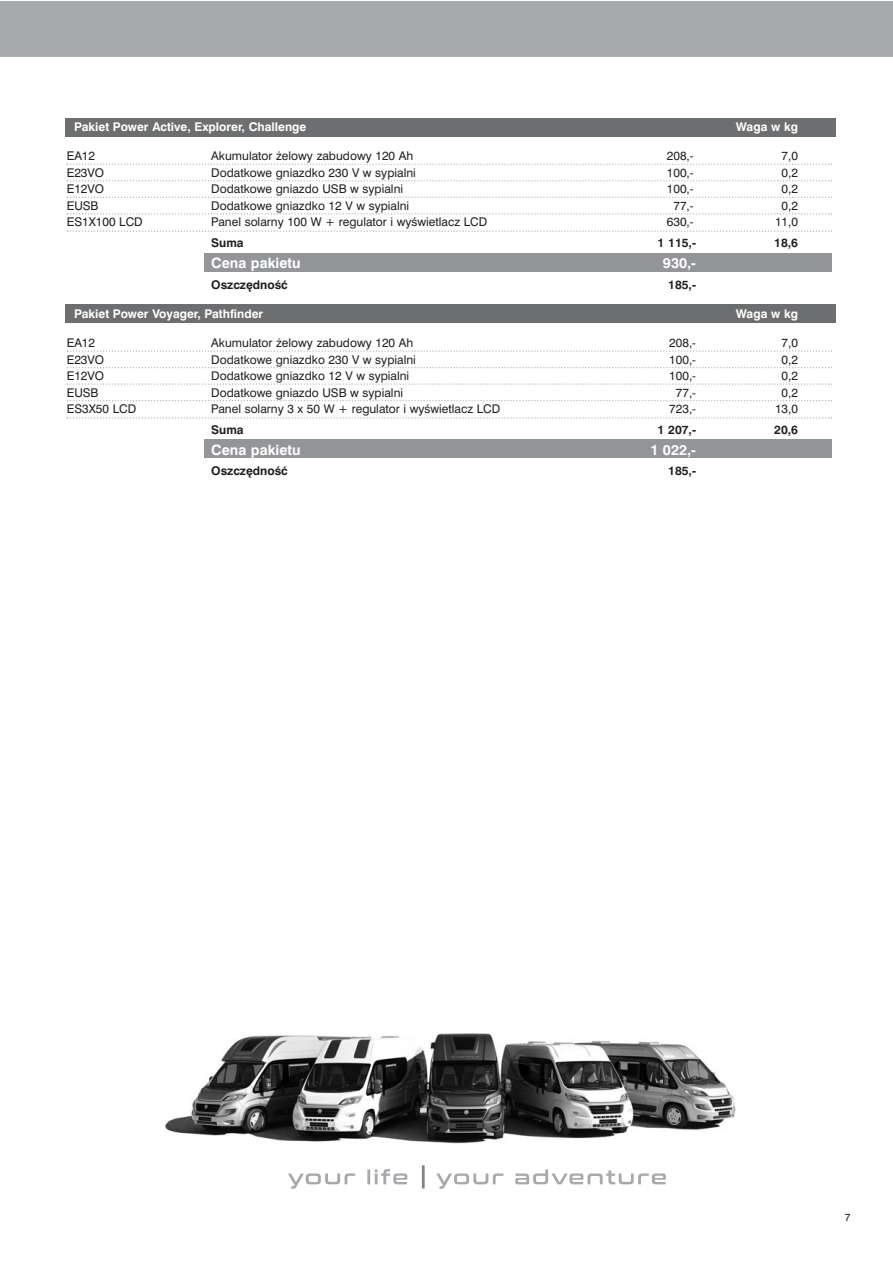
<style>
.page{position:relative;width:893px;height:1263px;background:#fff}
.page>*{position:absolute;margin:0;border:0;box-sizing:border-box;transform-origin:0 0}
.t1{font:700 14.25px "Swiss 721 PL";color:#fff}
.t2{font:12px "Swiss 721 PL";color:#231f20}
.t3{font:700 12px "Swiss 721 PL";color:#fff}
.t4{font:700 12px "Swiss 721 PL";color:#231f20}
.t5{font:10.5px "Swiss 721 PL";color:#231f20}
</style>
<div class="page">
<div style="left:204px;top:440px;width:628px;height:18px;background:#939598"></div>
<div style="left:204px;top:254px;width:628px;height:18px;background:#939598"></div>
<div style="left:65px;top:118px;width:770px;height:18px;background:#6d6e70"></div>
<div style="left:65px;top:304px;width:770px;height:18px;background:#6d6e70"></div>
<div style="left:0;top:1px;width:892px;height:56px;background:#a7a9ac"></div>
<img style="left:166px;top:1033px;width:570px;height:111px">
<svg style="left:288px;top:1173px;width:67px;height:16px"></svg>
<hr style="left:367px;top:1169px;width:3px;height:15px;background:#a7a9ac">
<svg style="left:375px;top:1169px;width:32px;height:15px"></svg>
<svg style="left:436px;top:1173px;width:67px;height:16px"></svg>
<svg style="left:515px;top:1169px;width:151px;height:15px"></svg>
<hr style="left:422px;top:1165px;width:3px;height:23px;background:#808285">
<svg style="left:67px;top:164px;width:765px;height:1px"></svg>
<svg style="left:67px;top:180px;width:765px;height:2px"></svg>
<svg style="left:67px;top:197px;width:765px;height:1px"></svg>
<svg style="left:67px;top:213px;width:765px;height:2px"></svg>
<svg style="left:67px;top:230px;width:765px;height:2px"></svg>
<svg style="left:67px;top:350px;width:765px;height:2px"></svg>
<svg style="left:67px;top:367px;width:765px;height:1px"></svg>
<svg style="left:67px;top:383px;width:765px;height:2px"></svg>
<svg style="left:67px;top:400px;width:765px;height:1px"></svg>
<svg style="left:67px;top:417px;width:765px;height:2px"></svg>
<p class="t3" style="left:74px;top:121px;width:234px">Pakiet Power Active, Explorer, Challenge</p>
<p class="t3" style="left:736px;top:121px;width:64px">Waga w kg</p>
<p class="t2" style="left:67px;top:150px;width:30px">EA12</p>
<p class="t2" style="left:211px;top:150px;width:204px">Akumulator ˝elowy zabudowy 120 Ah</p>
<p class="t2" style="left:667px;top:150px;width:28px">208,-</p>
<p class="t2" style="left:782px;top:150px;width:18px">7,0</p>
<p class="t2" style="left:67px;top:167px;width:39px">E23VO</p>
<p class="t2" style="left:211px;top:167px;width:206px">Dodatkowe gniazdko 230 V w sypialni</p>
<p class="t2" style="left:667px;top:167px;width:28px">100,-</p>
<p class="t2" style="left:782px;top:167px;width:18px">0,2</p>
<p class="t2" style="left:67px;top:183px;width:39px">E12VO</p>
<p class="t2" style="left:211px;top:183px;width:193px">Dodatkowe gniazdo USB w sypialni</p>
<p class="t2" style="left:667px;top:183px;width:28px">100,-</p>
<p class="t2" style="left:782px;top:183px;width:18px">0,2</p>
<p class="t2" style="left:67px;top:200px;width:33px">EUSB</p>
<p class="t2" style="left:211px;top:200px;width:200px">Dodatkowe gniazdko 12 V w sypialni</p>
<p class="t2" style="left:673px;top:200px;width:22px">77,-</p>
<p class="t2" style="left:782px;top:200px;width:18px">0,2</p>
<p class="t2" style="left:67px;top:216px;width:78px">ES1X100 LCD</p>
<p class="t2" style="left:211px;top:216px;width:277px">Panel solarny 100 W + regulator i wyÊwietlacz LCD</p>
<p class="t2" style="left:667px;top:216px;width:28px">630,-</p>
<p class="t2" style="left:775px;top:216px;width:25px">11,0</p>
<p class="t4" style="left:211px;top:237px;width:34px">Suma</p>
<p class="t4" style="left:658px;top:237px;width:40px">1 115,-</p>
<p class="t4" style="left:774px;top:237px;width:25px">18,6</p>
<p class="t1" style="left:211px;top:256px;width:91px">Cena pakietu</p>
<p class="t1" style="left:663px;top:256px;width:35px">930,-</p>
<p class="t4" style="left:211px;top:278px;width:78px">Oszcz´dnoÊç</p>
<p class="t4" style="left:668px;top:278px;width:29px">185,-</p>
<p class="t3" style="left:74px;top:308px;width:190px">Pakiet Power Voyager, Pathfinder</p>
<p class="t3" style="left:736px;top:308px;width:64px">Waga w kg</p>
<p class="t2" style="left:67px;top:337px;width:30px">EA12</p>
<p class="t2" style="left:211px;top:337px;width:204px">Akumulator ˝elowy zabudowy 120 Ah</p>
<p class="t2" style="left:669px;top:337px;width:28px">208,-</p>
<p class="t2" style="left:782px;top:337px;width:18px">7,0</p>
<p class="t2" style="left:67px;top:353px;width:39px">E23VO</p>
<p class="t2" style="left:211px;top:353px;width:206px">Dodatkowe gniazdko 230 V w sypialni</p>
<p class="t2" style="left:669px;top:353px;width:28px">100,-</p>
<p class="t2" style="left:782px;top:353px;width:18px">0,2</p>
<p class="t2" style="left:67px;top:370px;width:39px">E12VO</p>
<p class="t2" style="left:211px;top:370px;width:200px">Dodatkowe gniazdko 12 V w sypialni</p>
<p class="t2" style="left:669px;top:370px;width:28px">100,-</p>
<p class="t2" style="left:782px;top:370px;width:18px">0,2</p>
<p class="t2" style="left:67px;top:386px;width:33px">EUSB</p>
<p class="t2" style="left:211px;top:386px;width:193px">Dodatkowe gniazdo USB w sypialni</p>
<p class="t2" style="left:676px;top:386px;width:22px">77,-</p>
<p class="t2" style="left:782px;top:386px;width:18px">0,2</p>
<p class="t2" style="left:67px;top:403px;width:71px">ES3X50 LCD</p>
<p class="t2" style="left:211px;top:403px;width:290px">Panel solarny 3 x 50 W + regulator i wyÊwietlacz LCD</p>
<p class="t2" style="left:669px;top:403px;width:28px">723,-</p>
<p class="t2" style="left:775px;top:403px;width:25px">13,0</p>
<p class="t4" style="left:211px;top:424px;width:34px">Suma</p>
<p class="t4" style="left:658px;top:424px;width:40px">1 207,-</p>
<p class="t4" style="left:774px;top:424px;width:25px">20,6</p>
<p class="t1" style="left:211px;top:442px;width:91px">Cena pakietu</p>
<p class="t1" style="left:650px;top:442px;width:47px">1 022,-</p>
<p class="t4" style="left:211px;top:465px;width:78px">Oszcz´dnoÊç</p>
<p class="t4" style="left:668px;top:465px;width:29px">185,-</p>
<p class="t5" style="left:845px;top:1212px;width:7px">7</p>
</div>
